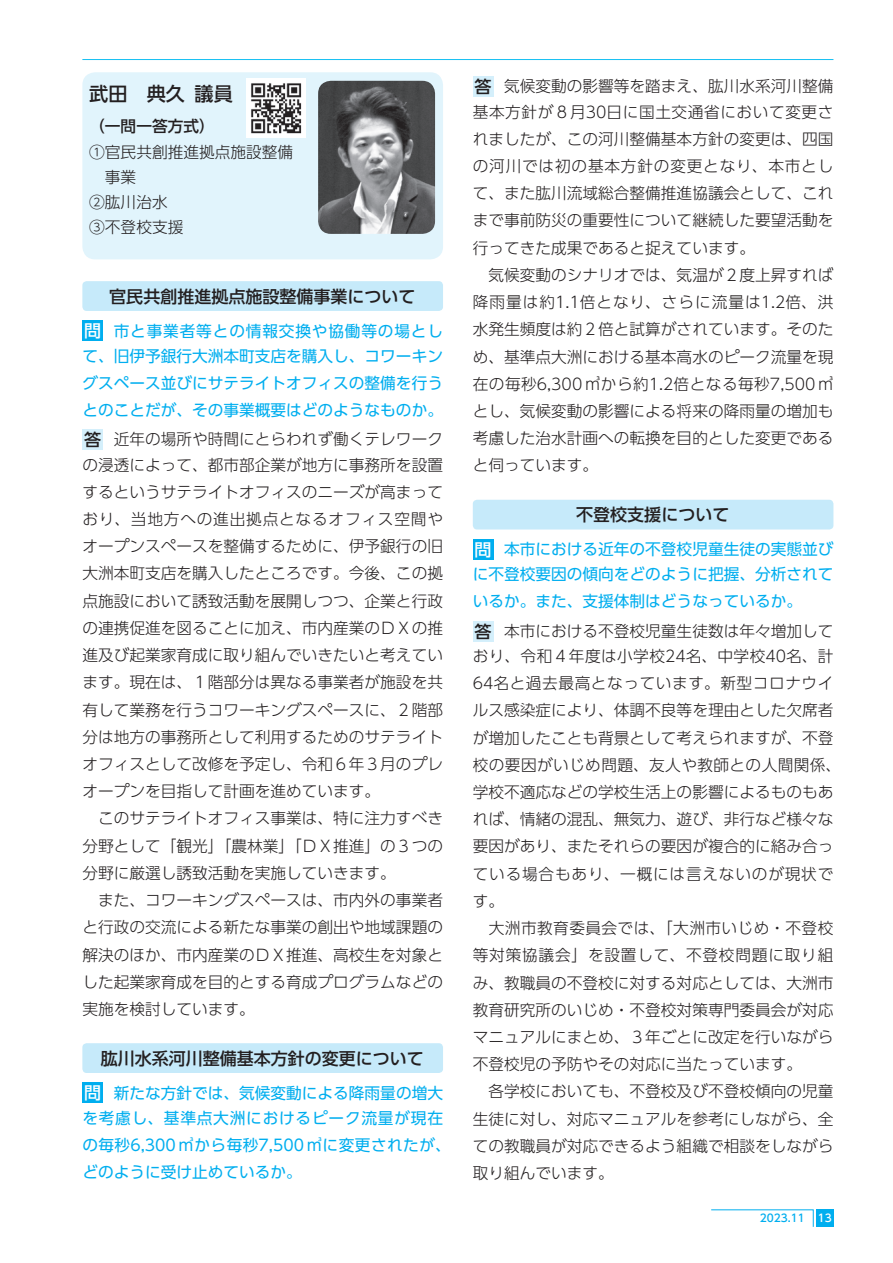
<style>
.page{position:relative;width:893px;height:1263px;background:#fff}
.page>*{position:absolute;margin:0;border:0;box-sizing:border-box;transform-origin:0 0}
.t1{font:500 19.2px "UD Shin Go Pro";color:#231f20}
.t2{font:500 16.95px "UD Shin Go Pro";color:#231f20}
.t3{font:300 15.75px/27.2px "UD Shin Go Pro";color:#231f20}
.t4{font:15.75px/27.2px "UD Shin Go Pro";color:#00aeef}
.t5{font:15.75px/24.9px "UD Shin Go Pro";letter-spacing:.055em;color:#00aeef}
.t6{font:15.75px/24.9px "UD Shin Go Pro";letter-spacing:.05em;color:#00aeef}
.t7{font:500 15.75px "UD Shin Go Pro";color:#231f20}
.t8{font:500 10.65px "UD Shin Go Pro";color:#00aeef}
.s1{font-weight:500;font-size:16.95px;color:#fff}
.s2{font-weight:500;font-size:16.95px}
.s3{font-weight:500;font-size:16.95px;color:#231f20}
.s4{font-weight:300;color:#231f20}
.s5{color:#fff}
</style>
<div class="page">
<div style="left:816px;top:1210px;width:17px;height:17px;background:#00aeef"></div>
<svg style="left:711px;top:1209px;width:103px;height:18px"></svg>
<hr style="left:82px;top:59px;width:751px;height:1px;background:#15c0f2">
<div style="left:82px;top:72px;width:361px;height:187px;background:#e1f4fc;border-radius:13px"></div>
<img style="left:318px;top:81px;width:117px;height:153px">
<div style="left:82px;top:281px;width:361px;height:30px;background:#c6eafa;border-radius:4px"></div>
<div style="left:82px;top:321px;width:21px;height:20px;background:#00aeef"></div>
<div style="left:82px;top:429px;width:21px;height:21px;background:#d4effb"></div>
<div style="left:82px;top:1043px;width:361px;height:30px;background:#c6eafa;border-radius:4px"></div>
<div style="left:82px;top:1083px;width:21px;height:20px;background:#00aeef"></div>
<div style="left:473px;top:77px;width:20px;height:20px;background:#d4effb"></div>
<div style="left:473px;top:500px;width:360px;height:29px;background:#c6eafa;border-radius:4px"></div>
<div style="left:473px;top:539px;width:20px;height:21px;background:#00aeef"></div>
<div style="left:473px;top:621px;width:20px;height:20px;background:#d4effb"></div>
<img style="left:247px;top:79px;width:58px;height:58px">
<p class="t1" style="left:89px;top:78px;width:145px">武田　典久 議員</p>
<p class="t7" style="left:89px;top:113px;width:127px">（一問一答方式）</p>
<p class="t3" style="left:89px;top:139px;width:205px;line-height:25px">①官民共創推進拠点施設整備　事業<br>②肱川治水<br>③不登校支援</p>
<p class="t2" style="left:109px;top:282px;width:308px">官民共創推進拠点施設整備事業について</p>
<p class="t5" style="left:82px;top:318px;width:362px"><span class="s1">問</span> 市と事業者等との情報交換や協働等の場として、旧伊予銀行大洲本町支店を購入し、コワーキン</p>
<p class="t4" style="left:82px;top:369px;width:362px">グスペース並びにサテライトオフィスの整備を行うとのことだが、その事業概要はどのようなものか。</p>
<p class="t3" style="left:82px;top:426px;width:362px;line-height:25.3px"><span class="s2">答</span> 近年の場所や時間にとらわれず働くテレワークの浸透によって、都市部企業が地方に事務所を設置</p>
<p class="t3" style="left:82px;top:478px;width:362px">するというサテライトオフィスのニーズが高まっており、当地方への進出拠点となるオフィス空間やオープンスペースを整備するために、伊予銀行の旧大洲本町支店を購入したところです。今後、この拠点施設において誘致活動を展開しつつ、企業と行政の連携促進を図ることに加え、市内産業のＤＸの推進及び起業家育成に取り組んでいきたいと考えています。現在は、１階部分は異なる事業者が施設を共有して業務を行うコワーキングスペースに、２階部分は地方の事務所として利用するためのサテライトオフィスとして改修を予定し、令和６年３月のプレオープンを目指して計画を進めています。<br>　このサテライトオフィス事業は、特に注力すべき分野として「観光」「農林業」「ＤＸ推進」の３つの分野に厳選し誘致活動を実施していきます。<br>　また、コワーキングスペースは、市内外の事業者と行政の交流による新たな事業の創出や地域課題の解決のほか、市内産業のＤＸ推進、高校生を対象とした起業家育成を目的とする育成プログラムなどの実施を検討しています。</p>
<p class="t2" style="left:101px;top:1044px;width:325px">肱川水系河川整備基本方針の変更について</p>
<p class="t6" style="left:82px;top:1080px;width:362px"><span class="s1">問</span> 新たな方針では、気候変動による降雨量の増大を考慮し、基準点大洲におけるピーク流量が現在</p>
<p class="t4" style="left:82px;top:1131px;width:370px">の毎秒6,300㎥から毎秒7,500㎥に変更されたが、どのように受け止めているか。</p>
<p class="t3" style="left:473px;top:73px;width:362px;line-height:25.3px"><span class="s2">答</span> 気候変動の影響等を踏まえ、肱川水系河川整備基本方針が８月30日に国土交通省において変更さ</p>
<p class="t3" style="left:473px;top:125px;width:362px">れましたが、この河川整備基本方針の変更は、四国の河川では初の基本方針の変更となり、本市として、また肱川流域総合整備推進協議会として、これまで事前防災の重要性について継続した要望活動を行ってきた成果であると捉えています。<br>　気候変動のシナリオでは、気温が２度上昇すれば降雨量は約1.1倍となり、さらに流量は1.2倍、洪水発生頻度は約２倍と試算がされています。そのため、基準点大洲における基本高水のピーク流量を現在の毎秒6,300㎥から約1.2倍となる毎秒7,500㎥とし、気候変動の影響による将来の降雨量の増加も考慮した治水計画への転換を目的とした変更であると伺っています。</p>
<p class="t2" style="left:576px;top:501px;width:155px">不登校支援について</p>
<p class="t4" style="left:473px;top:536px;width:362px;line-height:24.9px"><span class="s1">問</span> 本市における近年の不登校児童生徒の実態並びに不登校要因の傾向をどのように把握、分析されて</p>
<p class="t4" style="left:473px;top:586px;width:362px;line-height:29.1px">いるか。また、支援体制はどうなっているか。<br><span class="s3">答</span> <span class="s4">本市における不登校児童生徒数は年々増加して</span></p>
<p class="t3" style="left:473px;top:642px;width:370px">おり、令和４年度は小学校24名、中学校40名、計<br>64名と過去最高となっています。新型コロナウイルス感染症により、体調不良等を理由とした欠席者が増加したことも背景として考えられますが、不登校の要因がいじめ問題、友人や教師との人間関係、学校不適応などの学校生活上の影響によるものもあれば、情緒の混乱、無気力、遊び、非行など様々な要因があり、またそれらの要因が複合的に絡み合っている場合もあり、一概には言えないのが現状です。<br>　大洲市教育委員会では、「大洲市いじめ・不登校等対策協議会」を設置して、不登校問題に取り組み、教職員の不登校に対する対応としては、大洲市教育研究所のいじめ・不登校対策専門委員会が対応マニュアルにまとめ、３年ごとに改定を行いながら不登校児の予防やその対応に当たっています。<br>　各学校においても、不登校及び不登校傾向の児童生徒に対し、対応マニュアルを参考にしながら、全ての教職員が対応できるよう組織で相談をしながら取り組んでいます。</p>
<p class="t8" style="left:760px;top:1210px;width:74px">2023.11 <span class="s5">13</span></p>
</div>
